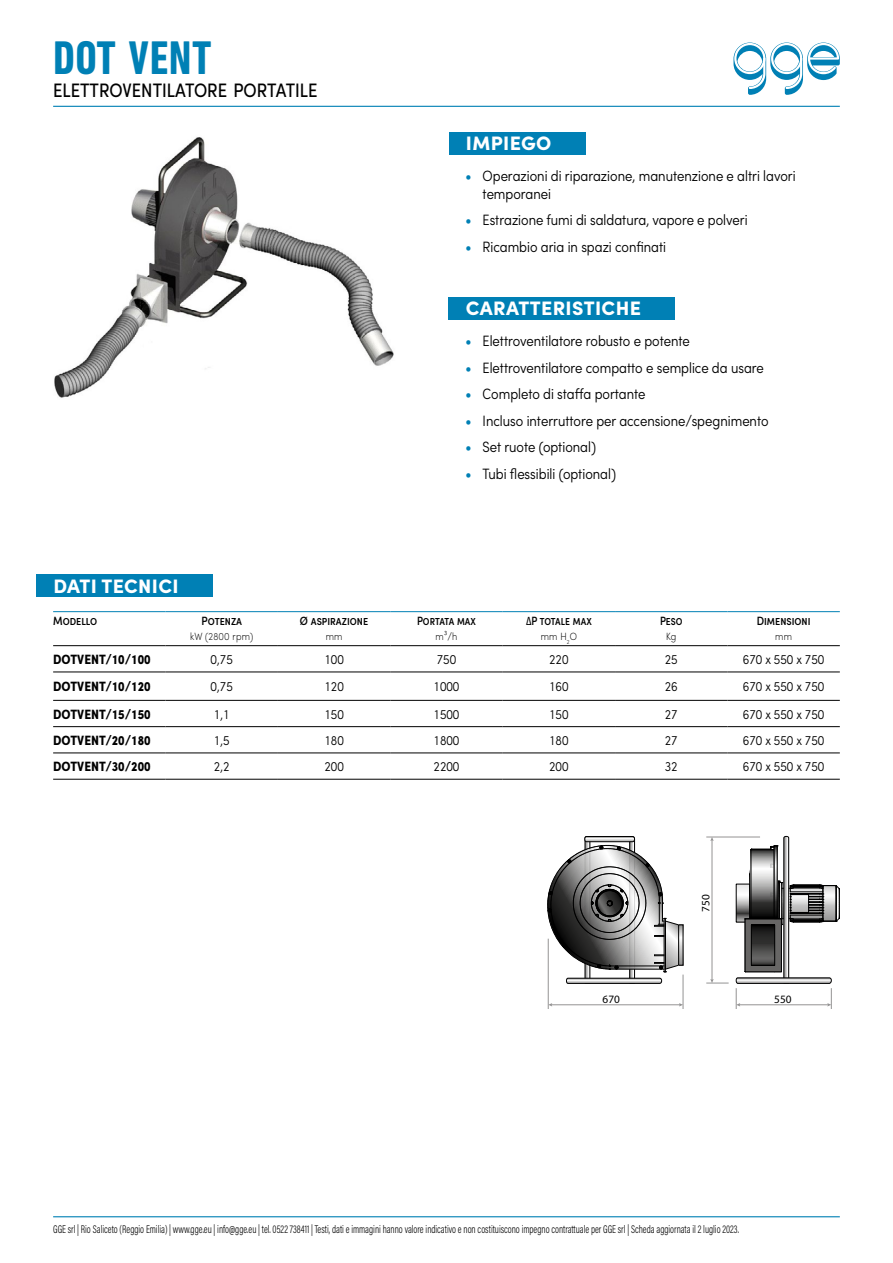
<style>
.page{position:relative;width:893px;height:1263px;background:#fff}
.page>*{position:absolute;margin:0;border:0;box-sizing:border-box;transform-origin:0 0}
.t1{font:700 condensed 48px "DIN Next LT Pro";letter-spacing:.01em;color:#0080b5}
.t2{font:900 19.5px "Sofia Pro";letter-spacing:.02em;color:#fff}
.t3{font:condensed 19.5px "Sofia Pro";color:#000}
.t4{font:300 condensed 15px/18px "Sofia Pro";color:#000}
.t5{font:300 condensed 13.5px "Sofia Pro";color:#000}
.t6{font:700 condensed 13.5px "Sofia Pro";color:#000}
.t7{font:500 condensed 12px "Sofia Pro";color:#000}
.t8{font:500 condensed 12px "Sofia Pro";color:#000;scale:.95 1}
.t9{font:300 11.25px "Acumin Pro Cond";color:#000;scale:.85 1}
.t10{font:11.25px "Myriad Pro";color:#000}
.t11{font:200 condensed 10.5px "Sofia Pro";letter-spacing:.02em;color:#000}
.s1{font-weight:700;color:#0080b5}
.s2{font-family:"Acumin Pro Cond";font-stretch:normal}
</style>
<div class="page">
<hr style="left:53px;top:106px;width:787px;height:1px;background:#0080b5">
<hr style="left:53px;top:1216px;width:787px;height:1px;background:#0080b5">
<div style="left:449px;top:132px;width:137px;height:22px;background:#0080b5"></div>
<div style="left:449px;top:297px;width:226px;height:23px;background:#0080b5"></div>
<div style="left:36px;top:575px;width:177px;height:22px;background:#0080b5"></div>
<svg style="left:53px;top:646px;width:787px;height:133px"></svg>
<hr style="left:53px;top:753px;width:113px;height:1px;background:#000">
<hr style="left:166px;top:753px;width:112px;height:1px;background:#000">
<hr style="left:278px;top:753px;width:112px;height:1px;background:#000">
<hr style="left:390px;top:753px;width:113px;height:1px;background:#000">
<hr style="left:503px;top:753px;width:112px;height:1px;background:#000">
<hr style="left:615px;top:753px;width:112px;height:1px;background:#000">
<hr style="left:727px;top:753px;width:113px;height:1px;background:#000">
<hr style="left:53px;top:645px;width:113px;height:1px;background:#000">
<hr style="left:53px;top:779px;width:113px;height:1px;background:#000">
<hr style="left:166px;top:779px;width:112px;height:1px;background:#000">
<hr style="left:278px;top:779px;width:112px;height:1px;background:#000">
<hr style="left:390px;top:779px;width:113px;height:1px;background:#000">
<hr style="left:503px;top:779px;width:112px;height:1px;background:#000">
<hr style="left:615px;top:779px;width:112px;height:1px;background:#000">
<hr style="left:727px;top:779px;width:113px;height:1px;background:#000">
<hr style="left:53px;top:611px;width:113px;height:1px;background:#0080b5">
<hr style="left:166px;top:611px;width:112px;height:1px;background:#0080b5">
<hr style="left:278px;top:611px;width:112px;height:1px;background:#0080b5">
<hr style="left:390px;top:611px;width:113px;height:1px;background:#0080b5">
<hr style="left:503px;top:611px;width:112px;height:1px;background:#0080b5">
<hr style="left:615px;top:611px;width:112px;height:1px;background:#0080b5">
<hr style="left:727px;top:611px;width:113px;height:1px;background:#0080b5">
<hr style="left:166px;top:645px;width:112px;height:1px;background:#000">
<hr style="left:278px;top:645px;width:112px;height:1px;background:#000">
<hr style="left:390px;top:645px;width:113px;height:1px;background:#000">
<hr style="left:503px;top:645px;width:112px;height:1px;background:#000">
<hr style="left:615px;top:645px;width:112px;height:1px;background:#000">
<hr style="left:727px;top:645px;width:113px;height:1px;background:#000">
<hr style="left:53px;top:672px;width:113px;height:1px;background:#000">
<hr style="left:53px;top:700px;width:113px;height:1px;background:#000">
<hr style="left:53px;top:726px;width:113px;height:1px;background:#000">
<hr style="left:166px;top:672px;width:112px;height:1px;background:#000">
<hr style="left:278px;top:672px;width:112px;height:1px;background:#000">
<hr style="left:390px;top:672px;width:113px;height:1px;background:#000">
<hr style="left:503px;top:672px;width:112px;height:1px;background:#000">
<hr style="left:615px;top:672px;width:112px;height:1px;background:#000">
<hr style="left:727px;top:672px;width:113px;height:1px;background:#000">
<hr style="left:166px;top:700px;width:112px;height:1px;background:#000">
<hr style="left:278px;top:700px;width:112px;height:1px;background:#000">
<hr style="left:390px;top:700px;width:113px;height:1px;background:#000">
<hr style="left:503px;top:700px;width:112px;height:1px;background:#000">
<hr style="left:615px;top:700px;width:112px;height:1px;background:#000">
<hr style="left:727px;top:700px;width:113px;height:1px;background:#000">
<hr style="left:166px;top:726px;width:112px;height:1px;background:#000">
<hr style="left:278px;top:726px;width:112px;height:1px;background:#000">
<hr style="left:390px;top:726px;width:113px;height:1px;background:#000">
<hr style="left:503px;top:726px;width:112px;height:1px;background:#000">
<hr style="left:615px;top:726px;width:112px;height:1px;background:#000">
<hr style="left:727px;top:726px;width:113px;height:1px;background:#000">
<img style="left:54px;top:137px;width:340px;height:261px">
<hr style="left:706px;top:837px;width:54px;height:1px;background:#949393">
<svg style="left:547px;top:836px;width:132px;height:148px"></svg>
<svg style="left:680px;top:927px;width:1px;height:36px"></svg>
<div style="left:678px;top:925px;width:5px;height:40px;border:1px solid #000"></div>
<hr style="left:712px;top:840px;width:1px;height:140px;background:#949393">
<svg style="left:710px;top:837px;width:4px;height:4px"></svg>
<svg style="left:706px;top:979px;width:23px;height:5px"></svg>
<svg style="left:736px;top:836px;width:104px;height:173px"></svg>
<hr style="left:548px;top:939px;width:1px;height:70px;background:#949393">
<hr style="left:683px;top:974px;width:1px;height:35px;background:#949393">
<hr style="left:551px;top:1004px;width:129px;height:1px;background:#949393">
<svg style="left:733px;top:43px;width:107px;height:52px"></svg>
<h1 class="t1" style="left:53px;top:31px;width:160px">DOT VENT</h1>
<h2 class="t3" style="left:53px;top:77px;width:266px">ELETTROVENTILATORE PORTATILE</h2>
<h2 class="t2" style="left:466px;top:128px;width:87px">IMPIEGO</h2>
<p class="t4" style="left:483px;top:166px;width:315px;text-indent:-17px"><span class="s1">•</span> Operazioni di riparazione, manutenzione e altri lavori temporanei</p>
<p class="t4" style="left:466px;top:211px;width:284px"><span class="s1">•</span> Estrazione fumi di saldatura, vapore e polveri</p>
<p class="t4" style="left:466px;top:237px;width:202px"><span class="s1">•</span> Ricambio aria in spazi confinati</p>
<h2 class="t2" style="left:466px;top:293px;width:177px">CARATTERISTICHE</h2>
<p class="t4" style="left:466px;top:331px;width:226px"><span class="s1">•</span> Elettroventilatore robusto e potente</p>
<p class="t4" style="left:466px;top:358px;width:300px"><span class="s1">•</span> Elettroventilatore compatto e semplice da usare</p>
<p class="t4" style="left:466px;top:384px;width:181px"><span class="s1">•</span> Completo di staffa portante</p>
<p class="t4" style="left:466px;top:411px;width:304px"><span class="s1">•</span> Incluso interruttore per accensione/spegnimento</p>
<p class="t4" style="left:466px;top:437px;width:132px"><span class="s1">•</span> Set ruote (optional)</p>
<p class="t4" style="left:466px;top:464px;width:152px"><span class="s1">•</span> Tubi flessibili (optional)</p>
<h2 class="t2" style="left:53px;top:570px;width:127px">DATI TECNICI</h2>
<p class="t7" style="left:53px;top:613px;width:46px">Modello</p>
<p class="t7" style="left:202px;top:613px;width:42px">Potenza</p>
<p class="t7" style="left:300px;top:613px;width:70px">Ø aspirazione</p>
<p class="t8" style="left:417px;top:613px;width:63px">Portata max</p>
<p class="t8" style="left:526px;top:613px;width:71px"><span class="s2">∆</span>P totale max</p>
<p class="t8" style="left:660px;top:613px;width:25px">Peso</p>
<p class="t7" style="left:757px;top:613px;width:55px">Dimensioni</p>
<p class="t11" style="left:190px;top:630px;width:65px">kW (2800 rpm)</p>
<p class="t11" style="left:326px;top:630px;width:18px">mm</p>
<p class="t11" style="left:436px;top:630px;width:23px">m3/h</p>
<p class="t11" style="left:541px;top:630px;width:38px">mm H<sub>2</sub>O</p>
<p class="t11" style="left:666px;top:630px;width:12px">Kg</p>
<p class="t11" style="left:775px;top:630px;width:18px">mm</p>
<p class="t6" style="left:53px;top:651px;width:99px">DOTVENT/10/100</p>
<p class="t5" style="left:211px;top:650px;width:24px">0,75</p>
<p class="t5" style="left:324px;top:650px;width:21px">100</p>
<p class="t5" style="left:437px;top:650px;width:21px">750</p>
<p class="t5" style="left:549px;top:650px;width:21px">220</p>
<p class="t5" style="left:665px;top:650px;width:14px">25</p>
<p class="t5" style="left:743px;top:650px;width:83px">670 x 550 x 750</p>
<p class="t6" style="left:53px;top:678px;width:99px">DOTVENT/10/120</p>
<p class="t5" style="left:211px;top:678px;width:24px">0,75</p>
<p class="t5" style="left:324px;top:678px;width:21px">120</p>
<p class="t5" style="left:433px;top:678px;width:27px">1000</p>
<p class="t5" style="left:549px;top:678px;width:21px">160</p>
<p class="t5" style="left:665px;top:678px;width:14px">26</p>
<p class="t5" style="left:743px;top:678px;width:83px">670 x 550 x 750</p>
<p class="t6" style="left:53px;top:705px;width:99px">DOTVENT/15/150</p>
<p class="t5" style="left:214px;top:705px;width:17px">1,1</p>
<p class="t5" style="left:324px;top:705px;width:21px">150</p>
<p class="t5" style="left:433px;top:705px;width:27px">1500</p>
<p class="t5" style="left:549px;top:705px;width:21px">150</p>
<p class="t5" style="left:665px;top:705px;width:14px">27</p>
<p class="t5" style="left:743px;top:705px;width:83px">670 x 550 x 750</p>
<p class="t6" style="left:53px;top:732px;width:99px">DOTVENT/20/180</p>
<p class="t5" style="left:214px;top:731px;width:17px">1,5</p>
<p class="t5" style="left:324px;top:731px;width:21px">180</p>
<p class="t5" style="left:433px;top:731px;width:27px">1800</p>
<p class="t5" style="left:549px;top:731px;width:21px">180</p>
<p class="t5" style="left:665px;top:731px;width:14px">27</p>
<p class="t5" style="left:743px;top:731px;width:83px">670 x 550 x 750</p>
<p class="t6" style="left:53px;top:758px;width:99px">DOTVENT/30/200</p>
<p class="t5" style="left:214px;top:758px;width:17px">2,2</p>
<p class="t5" style="left:324px;top:758px;width:21px">200</p>
<p class="t5" style="left:433px;top:758px;width:27px">2200</p>
<p class="t5" style="left:549px;top:758px;width:21px">200</p>
<p class="t5" style="left:665px;top:758px;width:14px">32</p>
<p class="t5" style="left:743px;top:758px;width:83px">670 x 550 x 750</p>
<p class="t10" style="left:699px;top:912px;width:19px;rotate:-90deg">750</p>
<p class="t10" style="left:603px;top:992px;width:19px">670</p>
<p class="t10" style="left:774px;top:992px;width:19px">550</p>
<p class="t9" style="left:53px;top:1222px;width:808px">GGE srl | Rio Saliceto (Reggio Emilia) | www.gge.eu | info@gge.eu | tel. 0522 738411 | Testi, dati e immagini hanno valore indicativo e non costituiscono impegno contrattuale per GGE srl | Scheda aggiornata il 2 luglio 2023.</p>
</div>
